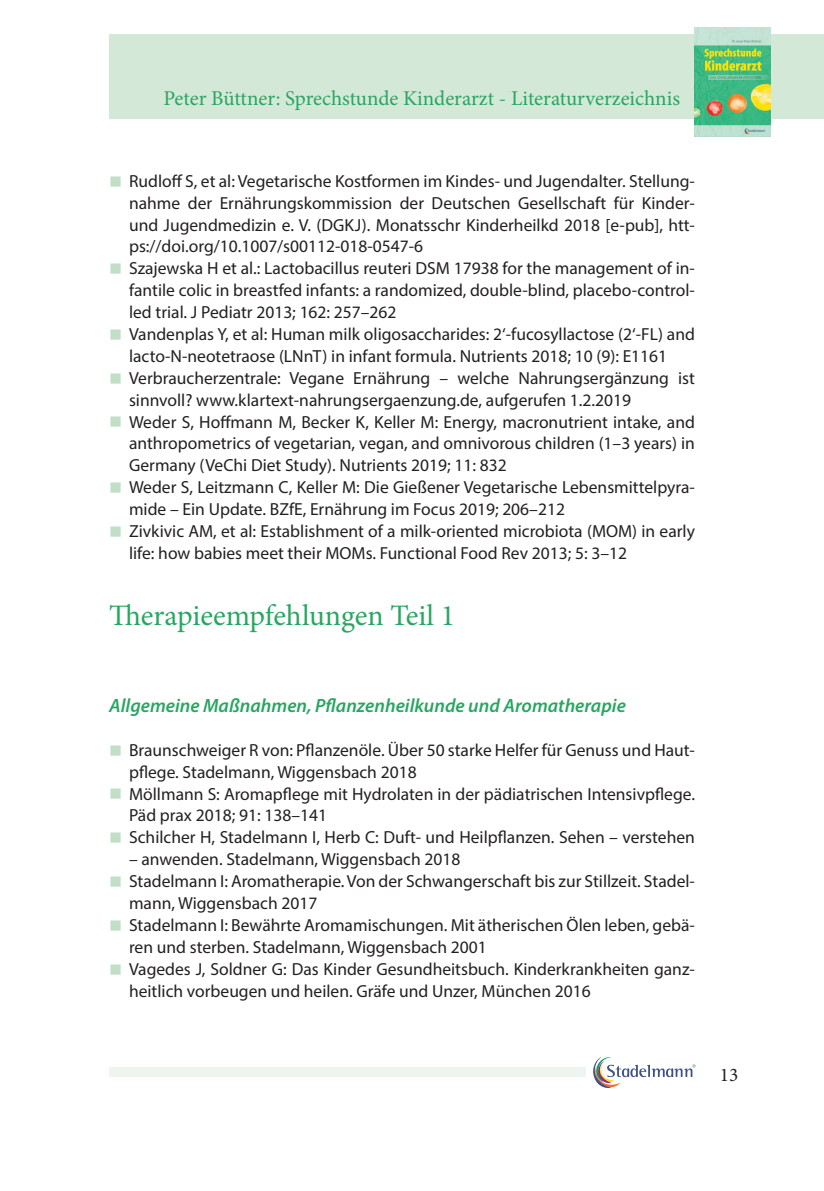
<style>
.page{position:relative;width:824px;height:1191px;background:#fff}
.page>*{position:absolute;margin:0;border:0;box-sizing:border-box;transform-origin:0 0}
.t1{font:29.75px "Minion Pro";color:#28a661}
.t2{font:21px "Minion Pro";color:#28a661}
.t3{font:italic 600 19.25px "Myriad Pro";color:#28a661}
.t4{font:19.25px "Minion Pro";color:#231f20}
.t5{font:17.5px/21.9px "Myriad Pro";color:#231f20}
</style>
<div class="page">
<div style="left:109px;top:35px;width:714px;height:84px;background:#d4e8d7"></div>
<div style="left:109px;top:1067px;width:476px;height:9px;background:#edf5ee"></div>
<svg style="left:593px;top:1057px;width:102px;height:31px"></svg>
<img style="left:694px;top:27px;width:76px;height:110px">
<p class="t2" style="left:163px;top:84px;width:518px">Peter Büttner: Sprechstunde Kinderarzt - Literaturverzeichnis</p>
<p class="t5" style="left:129px;top:170px;width:567px">Rudloff S, et al: Vegetarische Kostformen im Kindes- und Jugendalter. Stellung&shy;nahme der Ernährungskommission der Deutschen Gesellschaft für Kinder&shy;und Jugendmedizin e. V. (DGKJ). Monatsschr Kinderheilkd 2018 [e-pub], htt&shy;ps://doi.org/10.1007/s00112-018-0547-6<br>Szajewska H et al.: Lactobacillus reuteri DSM 17938 for the management of in&shy;fantile colic in breastfed infants: a randomized, double-blind, placebo-control&shy;led trial. J Pediatr 2013; 162: 257–262<br>Vandenplas Y, et al: Human milk oligosaccharides: 2‘-fucosyllactose (2‘-FL) and lacto-N-neotetraose (LNnT) in infant formula. Nutrients 2018; 10 (9): E1161<br>Verbraucherzentrale: Vegane Ernährung – welche Nahrungsergänzung ist sinnvoll? www.klartext-nahrungsergaenzung.de, aufgerufen 1.2.2019<br>Weder S, Hoffmann M, Becker K, Keller M: Energy, macronutrient intake, and anthropometrics of vegetarian, vegan, and omnivorous children (1–3 years) in Germany (VeChi Diet Study). Nutrients 2019; 11: 832<br>Weder S, Leitzmann C, Keller M: Die Gießener Vegetarische Lebensmittelpyra&shy;mide – Ein Update. BZfE, Ernährung im Focus 2019; 206–212<br>Zivkivic AM, et al: Establishment of a milk-oriented microbiota (MOM) in early life: how babies meet their MOMs. Functional Food Rev 2013; 5: 3–12</p>
<h1 class="t1" style="left:109px;top:595px;width:347px">Therapieempfehlungen Teil 1</h1>
<p class="t3" style="left:109px;top:693px;width:518px">Allgemeine Maßnahmen, Pflanzenheilkunde und Aromatherapie</p>
<p class="t5" style="left:129px;top:738px;width:567px">Braunschweiger R von: Pflanzenöle. Über 50 starke Helfer für Genuss und Haut&shy;pflege. Stadelmann, Wiggensbach 2018<br>Möllmann S: Aromapflege mit Hydrolaten in der pädiatrischen Intensivpflege.<br>Päd prax 2018; 91: 138–141<br>Schilcher H, Stadelmann I, Herb C: Duft- und Heilpflanzen. Sehen – verstehen</p>
<p class="t5" style="left:129px;top:848px;width:567px">– anwenden. Stadelmann, Wiggensbach 2018<br>Stadelmann I: Aromatherapie. Von der Schwangerschaft bis zur Stillzeit. Stadel&shy;mann, Wiggensbach 2017<br>Stadelmann I: Bewährte Aromamischungen. Mit ätherischen Ölen leben, gebä&shy;ren und sterben. Stadelmann, Wiggensbach 2001<br>Vagedes J, Soldner G: Das Kinder Gesundheitsbuch. Kinderkrankheiten ganz&shy;heitlich vorbeugen und heilen. Gräfe und Unzer, München 2016</p>
<p class="t4" style="left:719px;top:1061px;width:20px">13</p>
</div>
